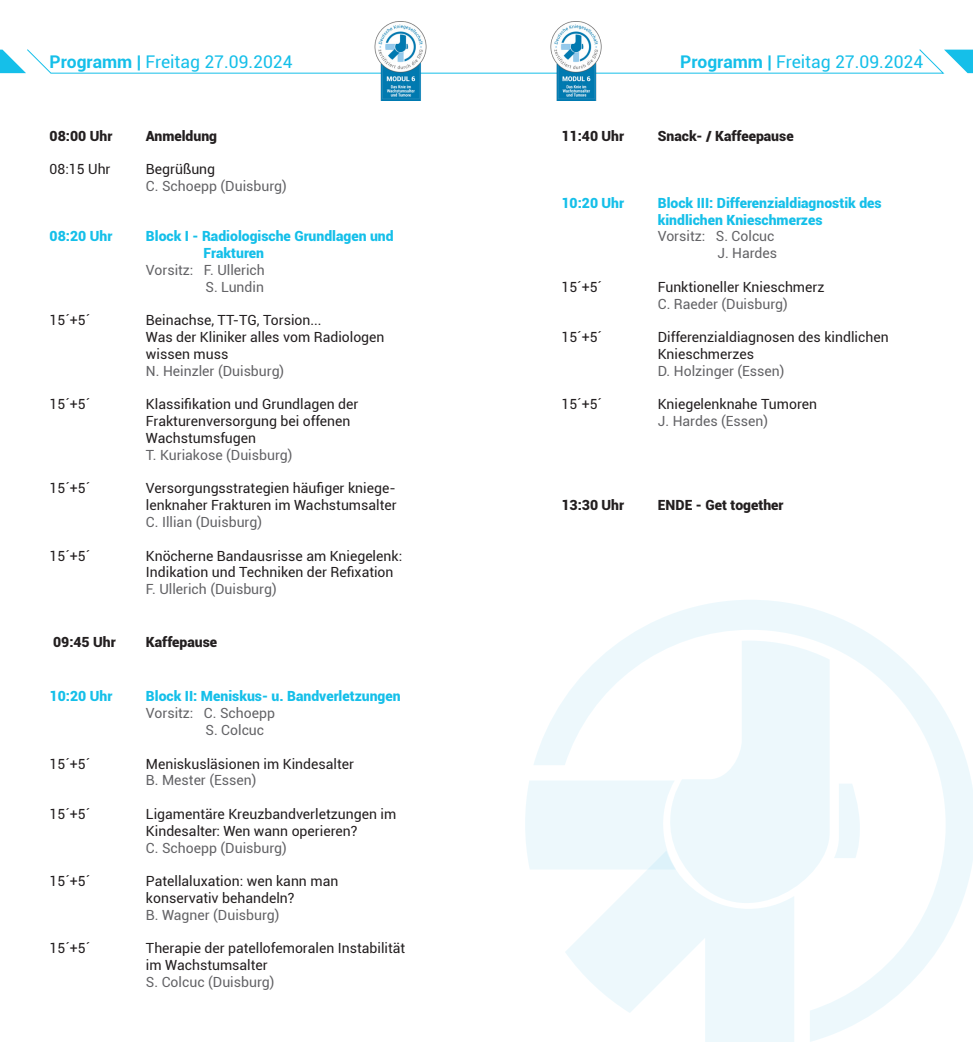
<style>
.page{position:relative;width:973px;height:1042px;background:#fff}
.page>*{position:absolute;margin:0;border:0;box-sizing:border-box;transform-origin:0 0}
.t1{font:17.5px "Roboto";color:#15bfe9}
.t2{font:14px/16.8px "Roboto";color:#231f20}
.t3{font:14px/16.8px "Roboto";color:#636366}
.t4{font:900 14px/16.8px "Roboto";color:#15bfe9}
.t5{font:900 14px "Roboto";color:#231f20}
.s1{font-weight:700}
.s2{color:#231f20}
</style>
<div class="page">
<svg style="left:0;top:49px;width:972px;height:25px"></svg>
<img style="left:368px;top:22px;width:64px;height:79px">
<img style="left:544px;top:22px;width:63px;height:79px">
<svg style="left:534px;top:600px;width:438px;height:442px"></svg>
<svg style="left:565px;top:869px;width:229px;height:173px;fill:#edf8fc"></svg>
<div style="left:525px;top:780px;width:143px;height:89px;background:#edf8fc"></div>
<svg style="left:668px;top:640px;width:161px;height:265px;fill:#edf8fc"></svg>
<svg style="left:833px;top:783px;width:26px;height:75px"></svg>
<p class="t1" style="left:50px;top:49px;width:244px"><span class="s1">Programm |</span> Freitag 27.09.2024</p>
<p class="t1" style="left:680px;top:49px;width:244px"><span class="s1">Programm |</span> Freitag 27.09.2024</p>
<p class="t5" style="left:50px;top:126px;width:64px">08:00 Uhr</p>
<p class="t5" style="left:146px;top:126px;width:73px">Anmeldung</p>
<p class="t2" style="left:50px;top:160px;width:62px">08:15 Uhr</p>
<p class="t3" style="left:146px;top:160px;width:142px"><span class="s2">Begrüßung<br></span>C. Schoepp (Duisburg)</p>
<p class="t4" style="left:50px;top:227px;width:64px">08:20 Uhr</p>
<p class="t4" style="left:203px;top:227px;width:191px;text-indent:-58px">Block I - Radiologische Grundlagen und<br>Frakturen</p>
<p class="t3" style="left:146px;top:261px;width:120px">Vorsitz: F. Ullerich</p>
<p class="t3" style="left:205px;top:278px;width:60px">S. Lundin</p>
<p class="t2" style="left:50px;top:311px;width:42px">15´+5´</p>
<p class="t2" style="left:146px;top:311px;width:177px">Beinachse, TT-TG, Torsion...</p>
<p class="t2" style="left:146px;top:328px;width:240px">Was der Kliniker alles vom Radiologen wissen muss</p>
<p class="t3" style="left:146px;top:362px;width:140px">N. Heinzler (Duisburg)</p>
<p class="t2" style="left:50px;top:395px;width:42px">15´+5´</p>
<p class="t2" style="left:146px;top:395px;width:214px">Klassifikation und Grundlagen der</p>
<p class="t2" style="left:146px;top:412px;width:206px">Frakturenversorgung bei offenen</p>
<p class="t2" style="left:146px;top:429px;width:112px">Wachstumsfugen</p>
<p class="t3" style="left:146px;top:446px;width:148px">T. Kuriakose (Duisburg)</p>
<p class="t2" style="left:50px;top:479px;width:42px">15´+5´</p>
<p class="t2" style="left:146px;top:479px;width:252px">Versorgungsstrategien häufiger kniege&shy;lenknaher Frakturen im Wachstumsalter</p>
<p class="t3" style="left:146px;top:513px;width:118px">C. Illian (Duisburg)</p>
<p class="t2" style="left:50px;top:547px;width:42px">15´+5´</p>
<p class="t2" style="left:146px;top:547px;width:258px">Knöcherne Bandausrisse am Kniegelenk:<br>Indikation und Techniken der Refixation</p>
<p class="t3" style="left:146px;top:580px;width:132px">F. Ullerich (Duisburg)</p>
<p class="t5" style="left:53px;top:632px;width:64px">09:45 Uhr</p>
<p class="t5" style="left:146px;top:632px;width:73px">Kaffepause</p>
<p class="t4" style="left:50px;top:687px;width:64px">10:20 Uhr</p>
<p class="t4" style="left:146px;top:687px;width:256px">Block II: Meniskus- u. Bandverletzungen</p>
<p class="t3" style="left:146px;top:704px;width:131px">Vorsitz: C. Schoepp</p>
<p class="t3" style="left:205px;top:721px;width:60px">S. Colcuc</p>
<p class="t2" style="left:50px;top:754px;width:42px">15´+5´</p>
<p class="t2" style="left:146px;top:754px;width:209px">Meniskusläsionen im Kindesalter</p>
<p class="t3" style="left:146px;top:771px;width:112px">B. Mester (Essen)</p>
<p class="t2" style="left:50px;top:805px;width:42px">15´+5´</p>
<p class="t2" style="left:146px;top:805px;width:252px">Ligamentäre Kreuzbandverletzungen im<br>Kindesalter: Wen wann operieren?</p>
<p class="t3" style="left:146px;top:838px;width:142px">C. Schoepp (Duisburg)</p>
<p class="t2" style="left:50px;top:872px;width:42px">15´+5´</p>
<p class="t2" style="left:146px;top:872px;width:194px">Patellaluxation: wen kann man</p>
<p class="t2" style="left:146px;top:889px;width:150px">konservativ behandeln?</p>
<p class="t3" style="left:146px;top:906px;width:135px">B. Wagner (Duisburg)</p>
<p class="t2" style="left:50px;top:939px;width:42px">15´+5´</p>
<p class="t2" style="left:146px;top:939px;width:261px">Therapie der patellofemoralen Instabilität im Wachstumsalter</p>
<p class="t3" style="left:146px;top:973px;width:130px">S. Colcuc (Duisburg)</p>
<p class="t5" style="left:561px;top:126px;width:64px">11:40 Uhr</p>
<p class="t5" style="left:657px;top:126px;width:137px">Snack- / Kaffeepause</p>
<p class="t4" style="left:561px;top:194px;width:64px">10:20 Uhr</p>
<p class="t4" style="left:657px;top:194px;width:225px">Block III: Differenzialdiagnostik des kindlichen Knieschmerzes</p>
<p class="t3" style="left:657px;top:227px;width:118px">Vorsitz: S. Colcuc</p>
<p class="t3" style="left:717px;top:244px;width:61px">J. Hardes</p>
<p class="t2" style="left:561px;top:278px;width:42px">15´+5´</p>
<p class="t2" style="left:657px;top:278px;width:168px">Funktioneller Knieschmerz</p>
<p class="t3" style="left:657px;top:295px;width:131px">C. Raeder (Duisburg)</p>
<p class="t2" style="left:561px;top:328px;width:42px">15´+5´</p>
<p class="t2" style="left:657px;top:328px;width:232px">Differenzialdiagnosen des kindlichen<br>Knieschmerzes</p>
<p class="t3" style="left:657px;top:362px;width:128px">D. Holzinger (Essen)</p>
<p class="t2" style="left:561px;top:395px;width:42px">15´+5´</p>
<p class="t2" style="left:657px;top:395px;width:161px">Kniegelenknahe Tumoren</p>
<p class="t3" style="left:657px;top:412px;width:112px">J. Hardes (Essen)</p>
<p class="t5" style="left:561px;top:495px;width:64px">13:30 Uhr</p>
<p class="t5" style="left:657px;top:495px;width:127px">ENDE - Get together</p>
</div>
